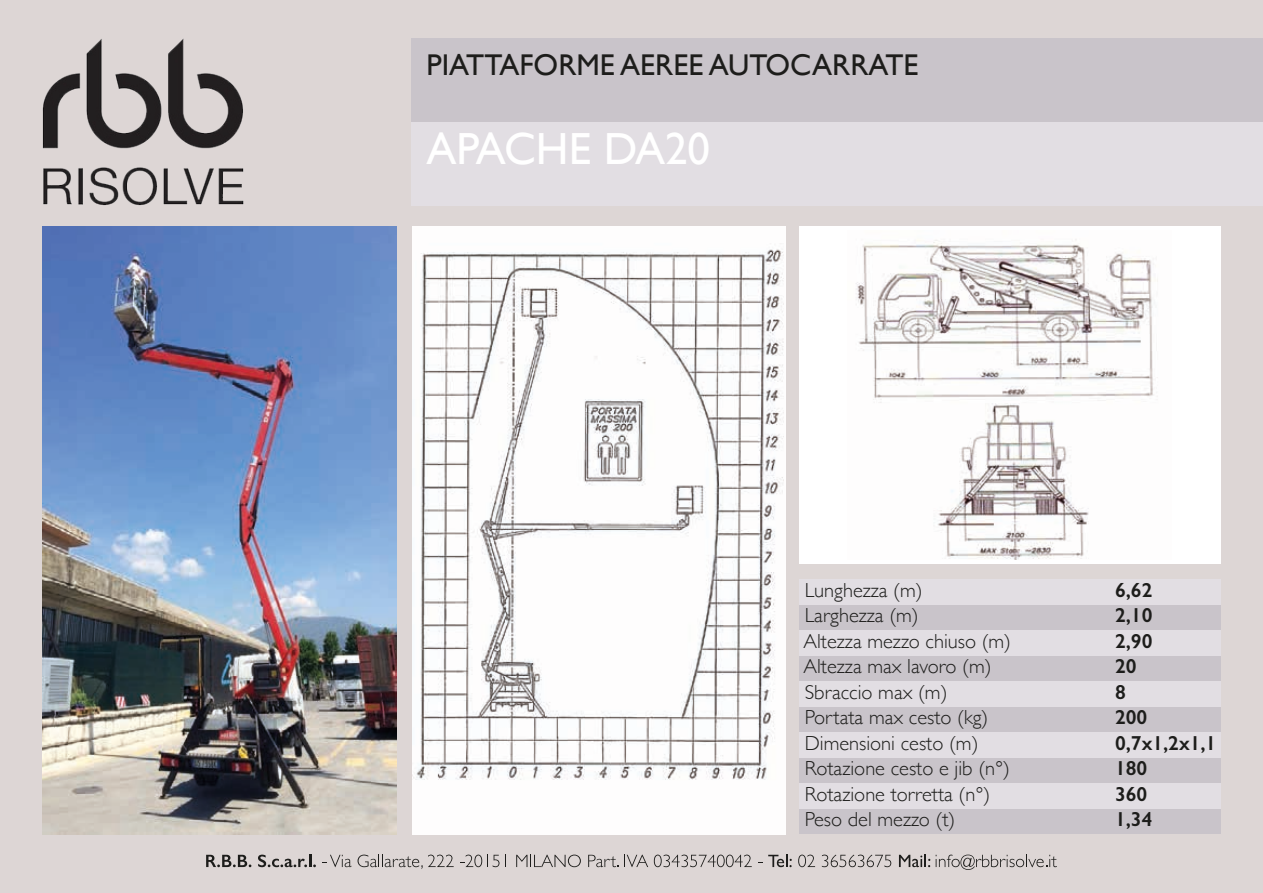
<style>
.page{position:relative;width:1263px;height:893px;background:#ddd6d5}
.page>*{position:absolute;margin:0;border:0;box-sizing:border-box;transform-origin:0 0}
.t1{font:45px "Gill Sans";color:#fff}
.t2{font:30px "Gill Sans";color:#1d1d1b}
.t3{font:300 20.25px/25.5px "Gill Sans";color:#1d1d1b}
.t4{font:600 20.25px/25.5px "Gill Sans";color:#1d1d1b}
</style>
<div class="page">
<img style="left:43px;top:39px;width:200px;height:167px">
<div style="left:411px;top:39px;width:852px;height:84px;background:#c9c4ca"></div>
<div style="left:411px;top:123px;width:852px;height:83px;background:#e2dee3"></div>
<div style="left:799px;top:809px;width:421px;height:25px;background:#c9c4ca"></div>
<div style="left:799px;top:783px;width:421px;height:26px;background:#e2dee3"></div>
<div style="left:799px;top:758px;width:421px;height:25px;background:#c9c4ca"></div>
<div style="left:799px;top:732px;width:421px;height:26px;background:#e2dee3"></div>
<div style="left:799px;top:707px;width:421px;height:25px;background:#c9c4ca"></div>
<div style="left:799px;top:681px;width:421px;height:26px;background:#e2dee3"></div>
<div style="left:799px;top:656px;width:421px;height:25px;background:#c9c4ca"></div>
<div style="left:799px;top:630px;width:421px;height:26px;background:#e2dee3"></div>
<div style="left:799px;top:605px;width:421px;height:25px;background:#c9c4ca"></div>
<div style="left:799px;top:579px;width:421px;height:26px;background:#e2dee3"></div>
<img style="left:412px;top:227px;width:373px;height:607px">
<div style="left:799px;top:227px;width:421px;height:337px;background:#fff"></div>
<img style="left:856px;top:239px;width:302px;height:321px">
<img style="left:43px;top:227px;width:353px;height:607px">
<svg style="left:206px;top:855px;width:45px;height:12px"></svg>
<svg style="left:258px;top:855px;width:58px;height:12px"></svg>
<svg style="left:322px;top:855px;width:29px;height:12px"></svg>
<svg style="left:358px;top:855px;width:96px;height:14px"></svg>
<svg style="left:460px;top:855px;width:39px;height:12px"></svg>
<svg style="left:505px;top:855px;width:1px;height:12px"></svg>
<svg style="left:516px;top:855px;width:65px;height:12px"></svg>
<svg style="left:588px;top:855px;width:30px;height:12px"></svg>
<svg style="left:624px;top:855px;width:24px;height:12px"></svg>
<svg style="left:654px;top:855px;width:98px;height:12px"></svg>
<svg style="left:768px;top:855px;width:24px;height:12px"></svg>
<svg style="left:798px;top:855px;width:17px;height:12px"></svg>
<svg style="left:822px;top:855px;width:69px;height:12px"></svg>
<svg style="left:899px;top:855px;width:31px;height:12px"></svg>
<svg style="left:936px;top:855px;width:121px;height:15px"></svg>
<h2 class="t2" style="left:426px;top:48px;width:494px">PIATTAFORME AEREE AUTOCARRATE</h2>
<h1 class="t1" style="left:426px;top:123px;width:285px">APACHE DA20</h1>
<p class="t3" style="left:803px;top:576px;width:209px">Lunghezza (m)<br>Larghezza (m)<br>Altezza mezzo chiuso (m)<br>Altezza max lavoro (m)<br>Sbraccio max (m)<br>Portata max cesto (kg)<br>Dimensioni cesto (m)<br>Rotazione cesto e jib (n°)<br>Rotazione torretta (n°)<br>Peso del mezzo (t)</p>
<p class="t4" style="left:1115px;top:577px;width:103px">6,62<br>2,10<br>2,90<br>20<br>8<br>200<br>0,7x1,2x1,1<br>180<br>360<br>1,34</p>
</div>
